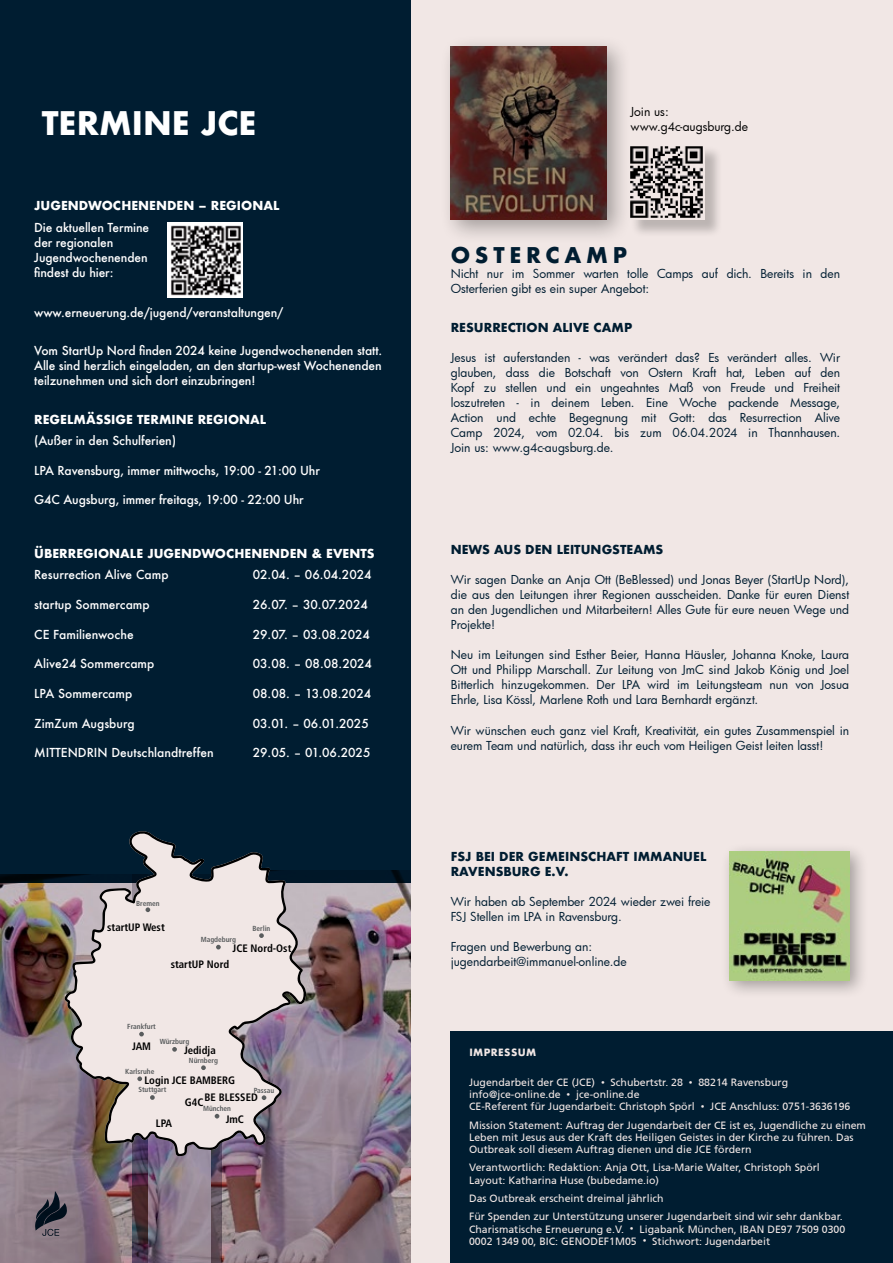
<style>
.page{position:relative;width:893px;height:1263px;background:#f1e7e5}
.page>*{position:absolute;margin:0;border:0;box-sizing:border-box;transform-origin:0 0}
.t1{font:700 31.65px "Futura";color:#fff}
.t2{font:700 21.15px "Futura";letter-spacing:.22em;color:#001d31}
.t3{font:12px/15px "Futura";letter-spacing:-.005em;color:#001d31}
.t4{font:500 12px/15px "Futura";letter-spacing:-.01em;color:#fff;text-align:justify}
.t5{font:700 12px "Futura";color:#fff}
.t6{font:700 12px/15px "Futura";color:#001d31}
.t7{font:12px/15px "Futura";color:#000}
.t8{font:700 condensed 10.8px "Frutiger";color:#000}
.t9{font:10.5px/12px "Frutiger CE";color:#f1e7e5}
.t10{font:700 9.75px "Futura";letter-spacing:.045em;color:#f1e7e5}
.t11{font:700 condensed 7.35px "Frutiger LT Std";color:#595c5d}
.s1{font-size:7.5px}
</style>
<div class="page">
<div style="left:0;top:0;width:410px;height:882px;background:#001d31"></div>
<div style="left:439px;top:34px;width:193px;height:211px;background:#000;opacity:.33"></div>
<img style="left:451px;top:46px;width:156px;height:174px">
<div style="left:451px;top:1032px;width:442px;height:231px;background:#001d31"></div>
<div style="left:631px;top:146px;width:92px;height:92px;background:#000;opacity:.22"></div>
<img style="left:628px;top:143px;width:76px;height:76px">
<div style="left:721px;top:842px;width:148px;height:157px;background:#000;opacity:.33"></div>
<img style="left:729px;top:851px;width:120px;height:129px">
<img style="left:221px;top:870px;width:189px;height:393px">
<img style="left:0;top:875px;width:132px;height:388px">
<img style="left:132px;top:1156px;width:89px;height:107px">
<svg style="left:64px;top:831px;width:243px;height:325px"></svg>
<div style="left:168px;top:222px;width:75px;height:75px;background:#fff"></div>
<img style="left:171px;top:225px;width:70px;height:71px">
<h1 class="t1" style="left:42px;top:101px;width:216px">TERMINE JCE</h1>
<p class="t5" style="left:34px;top:197px;width:247px">JUGENDWOCHENENDEN – REGIONAL</p>
<p class="t4" style="left:34px;top:220px;width:117px;text-align:left">Die aktuellen Termine der regionalen<br>Jugendwochenenden findest du hier:</p>
<p class="t4" style="left:34px;top:305px;width:251px">www.erneuerung.de/jugend/veranstaltungen/</p>
<p class="t4" style="left:34px;top:343px;width:350px">Vom StartUp Nord finden 2024 keine Jugendwochenenden statt.<br>Alle sind herzlich eingeladen, an den startup-west Wochenenden teilzunehmen und sich dort einzubringen!</p>
<p class="t5" style="left:34px;top:411px;width:234px">REGELMÄSSIGE TERMINE REGIONAL</p>
<p class="t4" style="left:34px;top:433px;width:143px">(Außer in den Schulferien)</p>
<p class="t4" style="left:34px;top:463px;width:287px">LPA Ravensburg, immer mittwochs, 19:00 - 21:00 Uhr</p>
<p class="t4" style="left:34px;top:492px;width:271px">G4C Augsburg, immer freitags, 19:00 - 22:00 Uhr</p>
<p class="t5" style="left:34px;top:545px;width:342px">ÜBERREGIONALE JUGENDWOCHENENDEN &amp; EVENTS</p>
<p class="t4" style="left:34px;top:567px;width:136px">Resurrection Alive Camp</p>
<p class="t4" style="left:253px;top:567px;width:120px">02.04. – 06.04.2024</p>
<p class="t4" style="left:34px;top:597px;width:117px">startup Sommercamp</p>
<p class="t4" style="left:253px;top:597px;width:117px">26.07. – 30.07.2024</p>
<p class="t4" style="left:34px;top:626px;width:101px">CE Familienwoche</p>
<p class="t4" style="left:253px;top:626px;width:119px">29.07. – 03.08.2024</p>
<p class="t4" style="left:34px;top:656px;width:122px">Alive24 Sommercamp</p>
<p class="t4" style="left:253px;top:656px;width:121px">03.08. – 08.08.2024</p>
<p class="t4" style="left:34px;top:686px;width:100px">LPA Sommercamp</p>
<p class="t4" style="left:253px;top:686px;width:120px">08.08. – 13.08.2024</p>
<p class="t4" style="left:34px;top:715px;width:102px">ZimZum Augsburg</p>
<p class="t4" style="left:253px;top:715px;width:118px">03.01. – 06.01.2025</p>
<p class="t4" style="left:34px;top:745px;width:181px">MITTENDRIN Deutschlandtreffen</p>
<p class="t4" style="left:253px;top:745px;width:119px">29.05. – 01.06.2025</p>
<p class="t11" style="left:136px;top:899px;width:25px">Bremen</p>
<p class="t8" style="left:107px;top:920px;width:59px">startUP West</p>
<p class="t11" style="left:252px;top:924px;width:19px">Berlin</p>
<p class="t11" style="left:201px;top:935px;width:37px">Magdeburg</p>
<p class="t8" style="left:233px;top:942px;width:60px">JCE Nord-Ost</p>
<p class="t8" style="left:171px;top:958px;width:60px">startUP Nord</p>
<p class="t11" style="left:127px;top:1022px;width:30px">Frankfurt</p>
<p class="t11" style="left:125px;top:1067px;width:31px">Karlsruhe</p>
<p class="t11" style="left:160px;top:1037px;width:31px">Würzburg</p>
<p class="t8" style="left:132px;top:1040px;width:20px">JAM</p>
<p class="t8" style="left:145px;top:1074px;width:92px">Login JCE BAMBERG</p>
<p class="t8" style="left:184px;top:1044px;width:33px">Jedidja</p>
<p class="t11" style="left:189px;top:1056px;width:31px">Nürnberg</p>
<p class="t11" style="left:138px;top:1085px;width:29px">Stuttgart</p>
<p class="t11" style="left:254px;top:1086px;width:22px">Passau</p>
<p class="t8" style="left:185px;top:1091px;width:75px">G4CBE BLESSED</p>
<p class="t11" style="left:203px;top:1104px;width:29px">München</p>
<p class="t8" style="left:156px;top:1117px;width:18px">LPA</p>
<p class="t8" style="left:226px;top:1113px;width:20px">JmC</p>
<p class="t7" style="left:630px;top:104px;width:119px">Join us: www.g4c-augsburg.de</p>
<h2 class="t2" style="left:451px;top:240px;width:178px">OSTERCAMP</h2>
<p class="t3" style="left:451px;top:266px;width:391px">Nicht nur im Sommer warten tolle Camps auf dich. Bereits in den<br>Osterferien gibt es ein super Angebot:</p>
<p class="t6" style="left:451px;top:320px;width:183px">RESURRECTION ALIVE CAMP</p>
<p class="t3" style="left:451px;top:350px;width:391px;text-align:justify">Jesus ist auferstanden - was verändert das? Es verändert alles. Wir glauben, dass die Botschaft von Ostern Kraft hat, Leben auf den Kopf zu stellen und ein ungeahntes Maß von Freude und Freiheit loszutreten - in deinem Leben. Eine Woche packende Message, Action und echte Begegnung mit Gott: das Resurrection Alive Camp 2024, vom 02.04. bis zum 06.04.2024 in Thannhausen.<br>Join us: www.g4c-augsburg.de.</p>
<p class="t6" style="left:451px;top:542px;width:214px">NEWS AUS DEN LEITUNGSTEAMS</p>
<p class="t3" style="left:451px;top:572px;width:400px;text-align:justify">Wir sagen Danke an Anja Ott (BeBlessed) und Jonas Beyer (StartUp Nord), die aus den Leitungen ihrer Regionen ausscheiden. Danke für euren Dienst an den Jugendlichen und Mitarbeitern! Alles Gute für eure neuen Wege und Projekte!</p>
<p class="t3" style="left:451px;top:647px;width:400px;text-align:justify">Neu im Leitungen sind Esther Beier, Hanna Häusler, Johanna Knoke, Laura Ott und Philipp Marschall. Zur Leitung von JmC sind Jakob König und Joel Bitterlich hinzugekommen. Der LPA wird im Leitungsteam nun von Josua Ehrle, Lisa Kössl, Marlene Roth und Lara Bernhardt ergänzt.</p>
<p class="t3" style="left:451px;top:722px;width:400px">Wir wünschen euch ganz viel Kraft, Kreativität, ein gutes Zusammenspiel in eurem Team und natürlich, dass ihr euch vom Heiligen Geist leiten lasst!</p>
<p class="t6" style="left:451px;top:849px;width:257px">FSJ BEI DER GEMEINSCHAFT IMMANUEL<br>RAVENSBURG E.V.</p>
<p class="t3" style="left:451px;top:894px;width:261px">Wir haben ab September 2024 wieder zwei freie<br>FSJ Stellen im LPA in Ravensburg.</p>
<p class="t3" style="left:451px;top:939px;width:177px">Fragen und Bewerbung an: jugendarbeit@immanuel-online.de</p>
<p class="t10" style="left:469px;top:1045px;width:69px">IMPRESSUM</p>
<p class="t9" style="left:469px;top:1076px;width:383px">Jugendarbeit der CE (JCE) <span class="s1">•</span> Schubertstr. 28 <span class="s1">•</span> 88214 Ravensburg info@jce-online.de <span class="s1">•</span> jce-online.de<br>CE-Referent für Jugendarbeit: Christoph Spörl <span class="s1">•</span> JCE Anschluss: 0751-3636196</p>
<p class="t9" style="left:469px;top:1119px;width:398px">Mission Statement: Auftrag der Jugendarbeit der CE ist es, Jugendliche zu einem<br>Leben mit Jesus aus der Kraft des Heiligen Geistes in der Kirche zu führen. Das<br>Outbreak soll diesem Auftrag dienen und die JCE fördern</p>
<p class="t9" style="left:469px;top:1162px;width:352px">Verantwortlich: Redaktion: Anja Ott, Lisa-Marie Walter, Christoph Spörl<br>Layout: Katharina Huse (bubedame.io)</p>
<p class="t9" style="left:469px;top:1189px;width:375px;line-height:18.5px">Das Outbreak erscheint dreimal jährlich<br>Für Spenden zur Unterstützung unserer Jugendarbeit sind wir sehr dankbar.</p>
<p class="t9" style="left:469px;top:1223px;width:378px">Charismatische Erneuerung e.V. <span class="s1">•</span> Ligabank München, IBAN DE97 7509 0300<br>0002 1349 00, BIC: GENODEF1M05 <span class="s1">•</span> Stichwort: Jugendarbeit</p>
</div>
